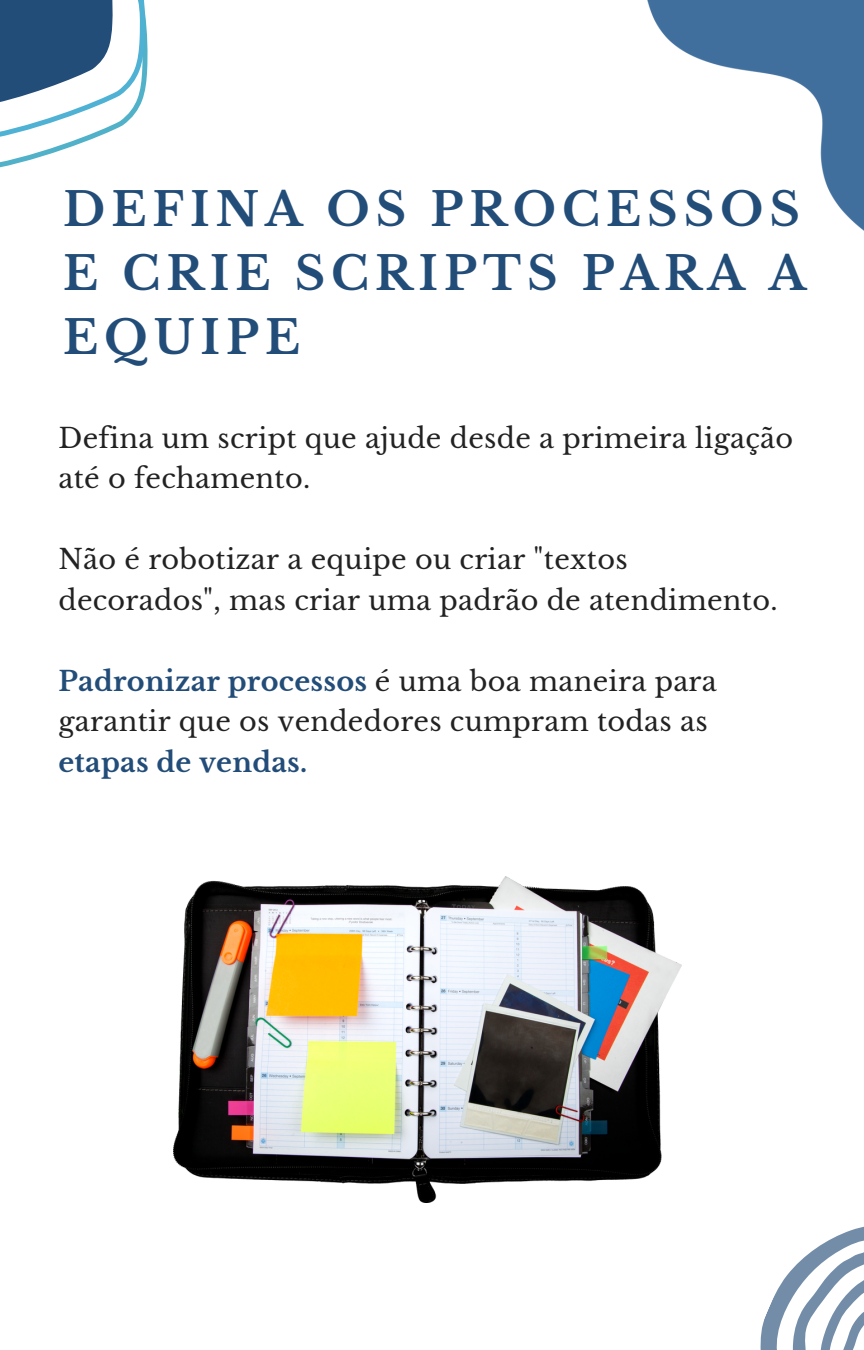
<style>
.page{position:relative;width:864px;height:1350px;background:#fff}
.page>*{position:absolute;margin:0;border:0;box-sizing:border-box;transform-origin:0 0}
.t1{font:700 45.9px/64.1px "Libre Baskerville";letter-spacing:.13em;color:#234d79}
.t2{font:27.22px/40.5px "Libre Baskerville";letter-spacing:.01em;color:#222}
.t3{font:700 27.22px "Libre Baskerville";letter-spacing:.01em;color:#234d79}
.s1{font-weight:700;color:#234d79}
</style>
<div class="page">
<img style="left:647px;top:0;width:217px;height:231px">
<svg style="left:760px;top:1226px;width:104px;height:124px"></svg>
<svg style="left:0;top:0;width:148px;height:168px"></svg>
<img style="left:173px;top:877px;width:508px;height:325px">
<h1 class="t1" style="left:63px;top:178px;width:744px">DEFINA OS PROCESSOS<br>E CRIE SCRIPTS PARA A<br>EQUIPE</h1>
<p class="t2" style="left:58px;top:418px;width:736px">Defina um script que ajude desde a primeira ligação até o fechamento.</p>
<p class="t2" style="left:58px;top:539px;width:721px">Não é robotizar a equipe ou criar "textos decorados", mas criar uma padrão de atendimento.</p>
<p class="t2" style="left:58px;top:661px;width:660px"><span class="s1">Padronizar processos</span> é uma boa maneira para garantir que os vendedores cumpram todas as</p>
<p class="t3" style="left:58px;top:745px;width:250px">etapas de vendas.</p>
</div>
